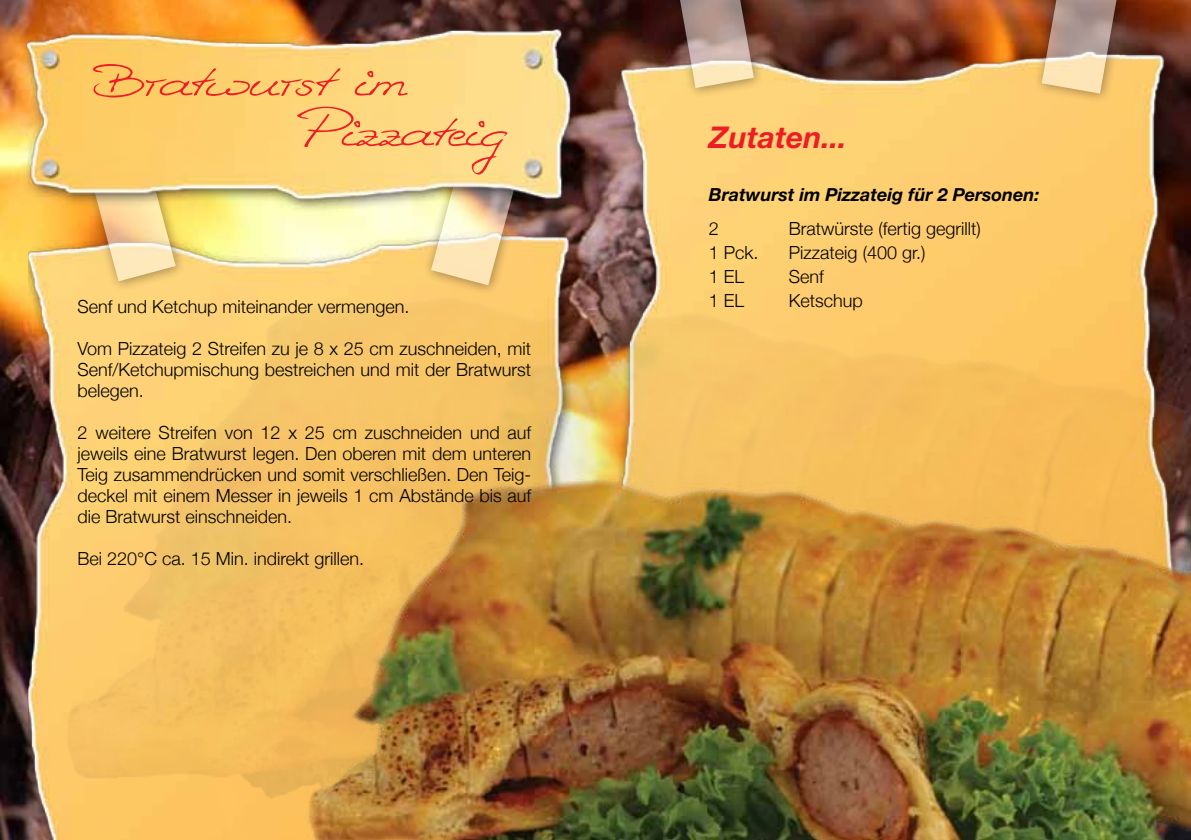
<style>
.page{position:relative;width:1191px;height:840px;background:#fff}
.page>*{position:absolute;margin:0;border:0;box-sizing:border-box;transform-origin:0 0}
.t1{font:70px/50px "WIPEU First Lady";color:#ed1d24}
.t2{font:italic 700 30px "Helvetica Neue";color:#ed1d24}
.t3{font:300 18px/21px "Helvetica Neue";color:#000;text-align:justify}
.t4{font:italic 700 18px "Helvetica Neue";color:#000}
</style>
<div class="page">
<img style="left:0;top:0;width:1191px;height:839px">
<img style="left:28px;top:217px;width:573px;height:622px">
<img style="left:601px;top:36px;width:590px;height:206px">
<img style="left:61px;top:242px;width:1130px;height:597px">
<div style="left:667px;top:0;width:98px;height:99px;background:#000;opacity:.75"></div>
<svg style="left:677px;top:0;width:77px;height:88px;background:#b99f8b"></svg>
<div style="left:80px;top:145px;width:107px;height:147px;background:#000;opacity:.75"></div>
<svg style="left:89px;top:252px;width:87px;height:29px;background:#f6d999"></svg>
<div style="left:422px;top:149px;width:107px;height:147px;background:#000;opacity:.75"></div>
<svg style="left:431px;top:252px;width:87px;height:33px;background:#f6d493"></svg>
<img style="left:16px;top:13px;width:566px;height:239px">
<img style="left:303px;top:435px;width:888px;height:404px">
<div style="left:1032px;top:0;width:97px;height:105px;background:#000;opacity:.75"></div>
<svg style="left:1041px;top:0;width:77px;height:93px;background:#c4a589"></svg>
<h1 class="t1" style="left:301px;top:60px;width:210px;text-indent:-204px">Bratwurst im<br>Pizzateig</h1>
<p class="t3" style="left:77px;top:295px;width:333px">Senf und Ketchup miteinander vermengen.</p>
<p class="t3" style="left:77px;top:337px;width:455px">Vom Pizzateig 2 Streifen zu je 8 x 25 cm zuschneiden, mit Senf/Ketchupmischung bestreichen und mit der Bratwurst belegen.</p>
<p class="t3" style="left:77px;top:421px;width:455px">2 weitere Streifen von 12 x 25 cm zuschneiden und auf jeweils eine Bratwurst legen. Den oberen mit dem unteren Teig zusammendrücken und somit verschließen. Den Teig&shy;deckel mit einem Messer in jeweils 1 cm Abstände bis auf die Bratwurst einschneiden.</p>
<p class="t3" style="left:77px;top:547px;width:288px">Bei 220°C ca. 15 Min. indirekt grillen.</p>
<p class="t4" style="left:85px;top:301px;width:87px">Marinade:</p>
<p class="t3" style="left:85px;top:334px;width:135px;line-height:24px">½ Tasse Rapsöl<br>4 EL</p>
<p class="t3" style="left:165px;top:360px;width:82px">Sojasauce</p>
<p class="t3" style="left:85px;top:384px;width:37px">3 EL</p>
<p class="t3" style="left:85px;top:432px;width:37px">1 EL</p>
<p class="t3" style="left:165px;top:432px;width:75px">Reisessig</p>
<h2 class="t2" style="left:709px;top:118px;width:139px">Zutaten...</h2>
<p class="t4" style="left:709px;top:184px;width:332px">Bratwurst im Pizzateig für 2 Personen:</p>
<p class="t3" style="left:709px;top:218px;width:12px">2</p>
<p class="t3" style="left:789px;top:218px;width:193px">Bratwürste (fertig gegrillt)</p>
<p class="t3" style="left:709px;top:242px;width:51px">1 Pck.</p>
<p class="t3" style="left:789px;top:242px;width:138px">Pizzateig (400 gr.)</p>
<p class="t3" style="left:709px;top:266px;width:37px">1 EL</p>
<p class="t3" style="left:789px;top:266px;width:37px">Senf</p>
<p class="t3" style="left:709px;top:290px;width:37px">1 EL</p>
<p class="t3" style="left:789px;top:290px;width:75px">Ketschup</p>
</div>
